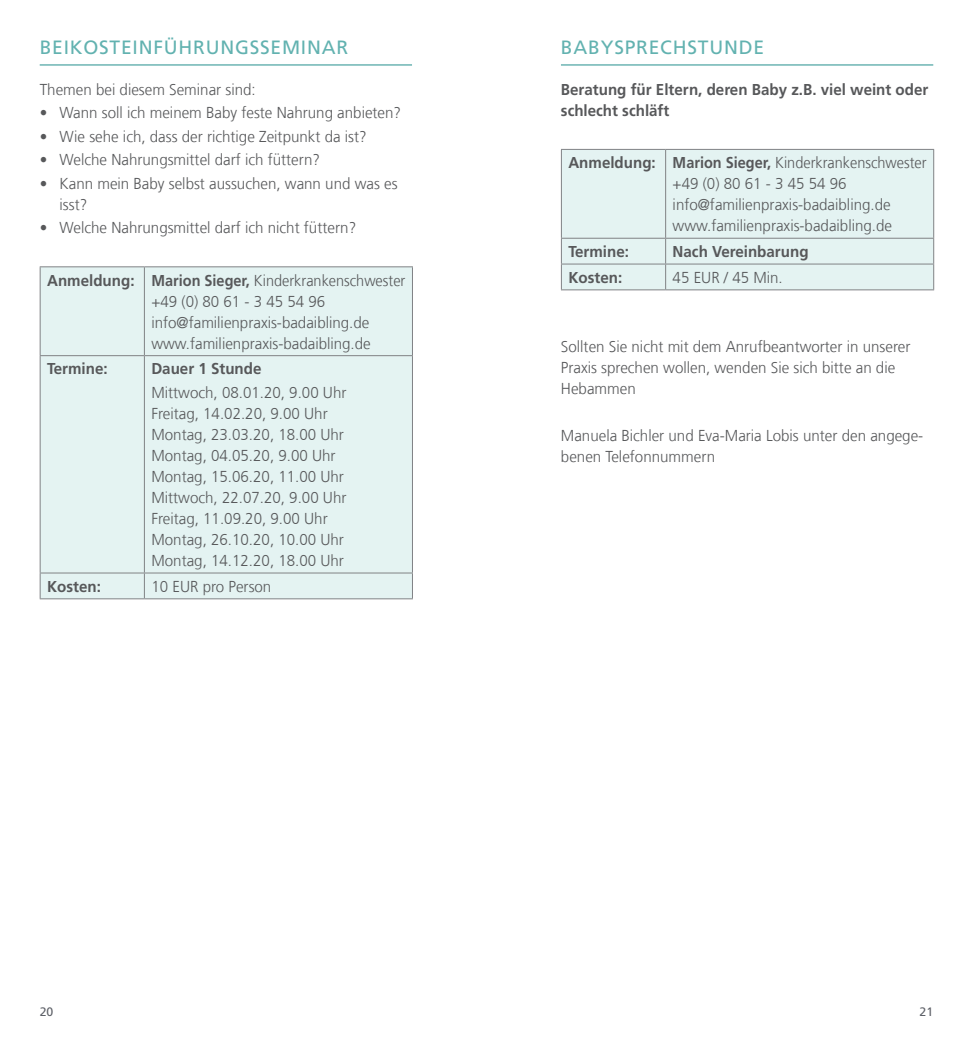
<style>
.page{position:relative;width:973px;height:1042px;background:#fff}
.page>*{position:absolute;margin:0;border:0;box-sizing:border-box;transform-origin:0 0}
.t1{font:19.25px "Frutiger LT Com";letter-spacing:.04em;color:#62b2b0}
.t2{font:300 15.75px/21px "Frutiger LT Com";color:#57585a;scale:.96 1}
.t3{font:300 15.75px/21px "Frutiger LT Com";color:#57585a;scale:.92 1}
.t4{font:700 15.75px/21px "Frutiger LT Com";color:#57585a;scale:.96 1}
.t5{font:12.25px "Frutiger LT Com";color:#5d6067}
.s1{font-weight:700}
</style>
<div class="page">
<hr style="left:40px;top:64px;width:372px;height:2px;background:#82bfbe">
<div style="left:41px;top:267px;width:371px;height:331px;background:#e4f3f2"></div>
<hr style="left:40px;top:266px;width:104px;height:1px;background:#808285">
<hr style="left:40px;top:267px;width:1px;height:88px;background:#808285">
<hr style="left:144px;top:266px;width:269px;height:1px;background:#808285">
<hr style="left:144px;top:267px;width:1px;height:88px;background:#808285">
<hr style="left:412px;top:267px;width:1px;height:88px;background:#808285">
<hr style="left:40px;top:355px;width:104px;height:1px;background:#808285">
<hr style="left:40px;top:356px;width:1px;height:216px;background:#808285">
<hr style="left:144px;top:355px;width:269px;height:1px;background:#808285">
<hr style="left:144px;top:356px;width:1px;height:216px;background:#808285">
<hr style="left:412px;top:356px;width:1px;height:216px;background:#808285">
<hr style="left:40px;top:572px;width:104px;height:1px;background:#808285">
<svg style="left:40px;top:573px;width:1px;height:25px"></svg>
<hr style="left:144px;top:572px;width:269px;height:1px;background:#808285">
<svg style="left:144px;top:573px;width:1px;height:25px"></svg>
<svg style="left:412px;top:573px;width:1px;height:25px"></svg>
<hr style="left:40px;top:598px;width:104px;height:1px;background:#808285">
<hr style="left:144px;top:598px;width:269px;height:1px;background:#808285">
<hr style="left:561px;top:64px;width:372px;height:2px;background:#82bfbe">
<div style="left:562px;top:150px;width:371px;height:139px;background:#e4f3f2"></div>
<hr style="left:561px;top:149px;width:104px;height:1px;background:#808285">
<hr style="left:561px;top:150px;width:1px;height:88px;background:#808285">
<hr style="left:665px;top:149px;width:268px;height:1px;background:#808285">
<hr style="left:665px;top:150px;width:1px;height:88px;background:#808285">
<hr style="left:933px;top:150px;width:1px;height:88px;background:#808285">
<hr style="left:561px;top:238px;width:104px;height:1px;background:#808285">
<hr style="left:665px;top:238px;width:268px;height:1px;background:#808285">
<hr style="left:561px;top:264px;width:104px;height:1px;background:#808285">
<svg style="left:561px;top:239px;width:1px;height:50px"></svg>
<hr style="left:665px;top:264px;width:268px;height:1px;background:#808285">
<svg style="left:665px;top:239px;width:1px;height:50px"></svg>
<svg style="left:933px;top:239px;width:1px;height:50px"></svg>
<hr style="left:561px;top:289px;width:104px;height:1px;background:#808285">
<hr style="left:665px;top:289px;width:268px;height:1px;background:#808285">
<p class="t1" style="left:40px;top:36px;width:310px">BEIKOSTEINFÜHRUNGSSEMINAR</p>
<p class="t2" style="left:40px;top:79px;width:226px">Themen bei diesem Seminar sind:</p>
<p class="t2" style="left:40px;top:103px;width:378px">• Wann soll ich meinem Baby feste Nahrung anbieten?</p>
<p class="t2" style="left:40px;top:126px;width:342px">• Wie sehe ich, dass der richtige Zeitpunkt da ist?</p>
<p class="t2" style="left:40px;top:150px;width:293px">• Welche Nahrungsmittel darf ich füttern?</p>
<p class="t2" style="left:60px;top:173px;width:353px;text-indent:-20px">• Kann mein Baby selbst aussuchen, wann und was es isst?</p>
<p class="t2" style="left:40px;top:218px;width:331px">• Welche Nahrungsmittel darf ich nicht füttern?</p>
<p class="t3" style="left:151px;top:270px;width:277px;text-indent:-104px"><span class="s1">Anmeldung: Marion Sieger,</span> Kinderkrankenschwester +49 (0) 80 61 - 3 45 54 96 info@familienpraxis-badaibling.de www.familienpraxis-badaibling.de</p>
<p class="t4" style="left:47px;top:359px;width:65px">Termine:</p>
<p class="t4" style="left:151px;top:359px;width:116px">Dauer 1 Stunde</p>
<p class="t2" style="left:151px;top:382px;width:205px">Mittwoch, 08.01.20, 9.00 Uhr<br>Freitag, 14.02.20, 9.00 Uhr<br>Montag, 23.03.20, 18.00 Uhr<br>Montag, 04.05.20, 9.00 Uhr<br>Montag, 15.06.20, 11.00 Uhr<br>Mittwoch, 22.07.20, 9.00 Uhr<br>Freitag, 11.09.20, 9.00 Uhr<br>Montag, 26.10.20, 10.00 Uhr<br>Montag, 14.12.20, 18.00 Uhr</p>
<p class="t4" style="left:47px;top:576px;width:58px">Kosten:</p>
<p class="t2" style="left:151px;top:576px;width:126px">10 EUR pro Person</p>
<p class="t1" style="left:561px;top:36px;width:204px">BABYSPRECHSTUNDE</p>
<p class="t4" style="left:561px;top:79px;width:384px">Beratung für Eltern, deren Baby z.B. viel weint oder schlecht schläft</p>
<p class="t3" style="left:672px;top:152px;width:277px;text-indent:-104px"><span class="s1">Anmeldung: Marion Sieger,</span> Kinderkrankenschwester +49 (0) 80 61 - 3 45 54 96 info@familienpraxis-badaibling.de www.familienpraxis-badaibling.de</p>
<p class="t4" style="left:568px;top:241px;width:65px">Termine:</p>
<p class="t4" style="left:672px;top:241px;width:143px">Nach Vereinbarung</p>
<p class="t4" style="left:568px;top:267px;width:58px">Kosten:</p>
<p class="t2" style="left:672px;top:267px;width:116px">45 EUR / 45 Min.</p>
<p class="t2" style="left:561px;top:336px;width:365px">Sollten Sie nicht mit dem Anrufbeantworter in unserer<br>Praxis sprechen wollen, wenden Sie sich bitte an die<br>Hebammen</p>
<p class="t2" style="left:561px;top:425px;width:379px">Manuela Bichler und Eva-Maria Lobis unter den angege&shy;benen Telefonnummern</p>
<p class="t5" style="left:40px;top:1005px;width:15px">20</p>
<p class="t5" style="left:919px;top:1005px;width:15px">21</p>
</div>
